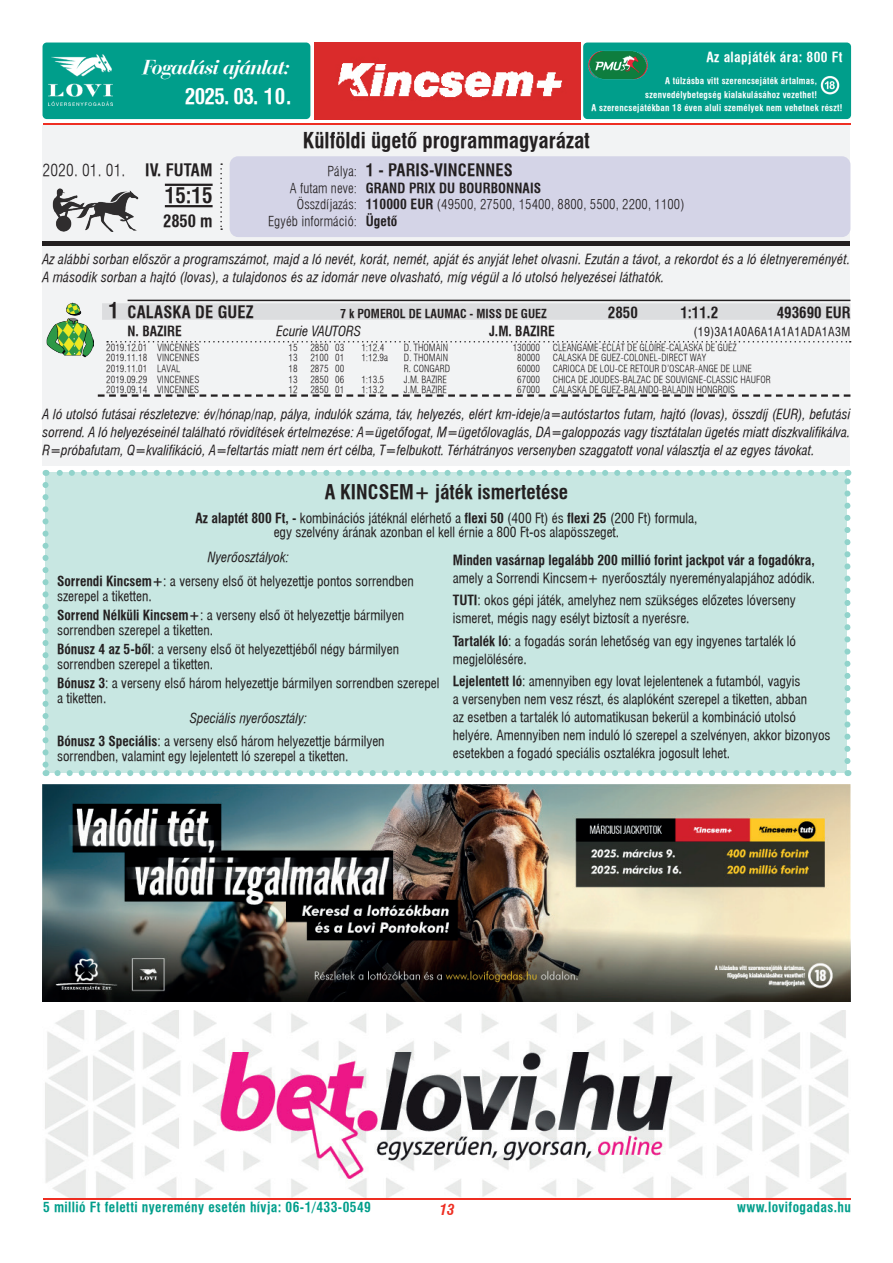
<style>
.page{position:relative;width:893px;height:1263px;background:#fff}
.page>*{position:absolute;margin:0;border:0;box-sizing:border-box;transform-origin:0 0}
.t1{font:21px "Swiss 721 Cn PFL Bold";color:#231f20}
.t2{font:italic 21px "Bauer Bodoni PFL Bold";letter-spacing:-.03em;color:#fff}
.t3{font:21px "Swiss 721 Cn PFL Bold";letter-spacing:-.03em;color:#fff}
.t4{font:19.5px "Swiss 721 Cn PFL Bold";color:#231f20}
.t5{font:16.5px "Swiss 721 Cn PFL Bold";letter-spacing:.01em;color:#231f20}
.t6{font:16.5px "Swiss 721 Lt Cn PFL Normal";letter-spacing:.01em;color:#231f20}
.t7{font:15px "Swiss 721 Cn PFL Bold";color:#231f20}
.t8{font:italic 700 condensed 15px "Swiss 721 BT";color:#ee2e22}
.t9{font:13.5px/15px "Swiss 721 Cn PFL Normal";color:#231f20}
.t10{font:13.5px/18px "Swiss 721 Cn PFL Italic";letter-spacing:.01em;color:#231f20}
.t11{font:13.5px "Swiss 721 Cn PFL Bold";color:#231f20}
.t12{font:13.5px/16.5px "Swiss 721 Lt Cn PFL Normal";letter-spacing:.01em;color:#231f20}
.t13{font:13.5px "Swiss 721 Cn PFL Bold";letter-spacing:.03em;color:#009e8b}
.t14{font:13.5px "Swiss 721 Cn PFL Bold";letter-spacing:.03em;color:#fff}
.t15{font:12px "Swiss 721 Cn PFL Bold";color:#231f20}
.t16{font:12px "Swiss 721 Cn PFL Normal";letter-spacing:.03em;color:#231f20}
.t17{font:9.75px "Swiss 721 Lt Cn PFL Normal";color:#231f20}
.t18{font:9px "Swiss 721 Cn PFL Bold";letter-spacing:.03em;color:#fff}
.s1{font-family:"Swiss 721 Cn PFL Bold"}
.s2{font-family:"Swiss 721 Lt Cn PFL Normal";font-size:13.5px}
.s3{font-family:"Swiss 721 Lt Cn PFL Normal"}
.s4{font-size:21px}
</style>
<div class="page">
<hr style="left:43px;top:123px;width:808px;height:2px;background:#ee2e22">
<hr style="left:43px;top:1198px;width:808px;height:1px;background:#ee2e22">
<div style="left:583px;top:43px;width:268px;height:76px;background:#009e8b;border-radius:4px"></div>
<div style="left:43px;top:43px;width:267px;height:76px;background:#009e8b;border-radius:4px"></div>
<img style="left:820px;top:76px;width:20px;height:19px">
<img style="left:314px;top:43px;width:266px;height:76px">
<img style="left:588px;top:50px;width:60px;height:30px">
<div style="left:43px;top:125px;width:807px;height:341px;background:#f2f3f4"></div>
<hr style="left:128px;top:300px;width:722px;height:1px;background:#231f20">
<div style="left:102px;top:303px;width:748px;height:17px;background:#dcdddf"></div>
<svg style="left:107px;top:341px;width:744px;height:1px"></svg>
<svg style="left:98px;top:394px;width:752px;height:3px"></svg>
<img style="left:47px;top:302px;width:46px;height:55px">
<div style="left:43px;top:241px;width:807px;height:5px;background:#231f20"></div>
<div style="left:230px;top:156px;width:620px;height:81px;background:#d4d4e7;border-radius:9px"></div>
<hr style="left:165px;top:184px;width:48px;height:2px;background:#231f20">
<hr style="left:165px;top:205px;width:48px;height:2px;background:#231f20">
<img style="left:52px;top:189px;width:87px;height:42px">
<svg style="left:220px;top:163px;width:2px;height:67px"></svg>
<div style="left:46px;top:473px;width:801px;height:300px;background:#c8e7e2"></div>
<svg style="left:57px;top:770px;width:780px;height:6px"></svg>
<svg style="left:43px;top:485px;width:6px;height:291px"></svg>
<svg style="left:844px;top:470px;width:6px;height:291px"></svg>
<svg style="left:46px;top:470px;width:789px;height:6px"></svg>
<img style="left:45px;top:1011px;width:804px;height:187px">
<img style="left:43px;top:784px;width:807px;height:217px">
<img style="left:49px;top:54px;width:64px;height:51px">
<h1 class="t2" style="left:143px;top:54px;width:149px">Fogadási ajánlat:</h1>
<h1 class="t3" style="left:185px;top:83px;width:108px">2025. 03. 10.</h1>
<p class="t14" style="left:706px;top:49px;width:138px">Az alapjáték ára: 800 Ft</p>
<p class="t18" style="left:665px;top:76px;width:153px">A túlzásba vitt szerencsejáték ártalmas,</p>
<p class="t18" style="left:645px;top:89px;width:173px">szenvedélybetegség kialakulásához vezethet!</p>
<p class="t18" style="left:591px;top:103px;width:253px">A szerencsejátékban 18 éven aluli személyek nem vehetnek részt!</p>
<h1 class="t1" style="left:303px;top:128px;width:289px">Külföldi ügető programmagyarázat</h1>
<p class="t6" style="left:43px;top:161px;width:172px">2020. 01. 01. <span class="s1">IV. FUTAM</span></p>
<h1 class="t1" style="left:165px;top:183px;width:49px">15:15</h1>
<p class="t5" style="left:163px;top:211px;width:51px">2850 m</p>
<p class="t5" style="left:327px;top:161px;width:187px"><span class="s2">Pálya:</span> 1 - PARIS-VINCENNES</p>
<p class="t11" style="left:290px;top:180px;width:253px"><span class="s3">A futam neve:</span> GRAND PRIX DU BOURBONNAIS</p>
<p class="t12" style="left:268px;top:196px;width:418px;text-indent:29px">Összdíjazás: <span class="s1">110000 EUR</span> (49500, 27500, 15400, 8800, 5500, 2200, 1100)<br>Egyéb információ: <span class="s1">Ügető</span></p>
<p class="t10" style="left:43px;top:250px;width:809px">Az alábbi sorban először a programszámot, majd a ló nevét, korát, nemét, apját és anyját lehet olvasni. Ezután a távot, a rekordot és a ló életnyereményét.<br>A második sorban a hajtó (lovas), a tulajdonos és az idomár neve olvasható, míg végül a ló utolsó helyezései láthatók.</p>
<p class="t5" style="left:109px;top:302px;width:147px"><span class="s4">1</span> CALASKA DE GUEZ</p>
<p class="t15" style="left:340px;top:307px;width:208px">7 k POMEROL DE LAUMAC - MISS DE GUEZ</p>
<p class="t7" style="left:608px;top:304px;width:31px">2850</p>
<p class="t7" style="left:680px;top:304px;width:39px">1:11.2</p>
<p class="t7" style="left:777px;top:304px;width:75px">493690 EUR</p>
<p class="t11" style="left:128px;top:323px;width:56px">N. BAZIRE</p>
<p class="t10" style="left:276px;top:322px;width:86px">Ecurie VAUTORS</p>
<p class="t11" style="left:489px;top:323px;width:67px">J.M. BAZIRE</p>
<p class="t16" style="left:693px;top:324px;width:158px">(19)3A1A0A6A1A1A1ADA1A3M</p>
<p class="t17" style="left:106px;top:341px;width:95px">2019.12.01 VINCENNES</p>
<p class="t17" style="left:289px;top:341px;width:11px">15</p>
<p class="t17" style="left:310px;top:341px;width:36px">2850 03</p>
<p class="t17" style="left:361px;top:341px;width:24px">1:12.4</p>
<p class="t17" style="left:404px;top:341px;width:46px">D. THOMAIN</p>
<p class="t17" style="left:513px;top:341px;width:29px">130000</p>
<p class="t17" style="left:553px;top:341px;width:185px">CLEANGAME-ECLAT DE GLOIRE-CALASKA DE GUEZ</p>
<p class="t17" style="left:106px;top:352px;width:95px">2019.11.18 VINCENNES</p>
<p class="t17" style="left:289px;top:352px;width:11px">13</p>
<p class="t17" style="left:310px;top:352px;width:36px">2100 01</p>
<p class="t17" style="left:361px;top:352px;width:28px">1:12.9a</p>
<p class="t17" style="left:404px;top:352px;width:46px">D. THOMAIN</p>
<p class="t17" style="left:517px;top:352px;width:24px">80000</p>
<p class="t17" style="left:553px;top:352px;width:155px">CALASKA DE GUEZ-COLONEL-DIRECT WAY</p>
<p class="t17" style="left:106px;top:363px;width:75px">2019.11.01 LAVAL</p>
<p class="t17" style="left:289px;top:363px;width:11px">18</p>
<p class="t17" style="left:310px;top:363px;width:36px">2875 00</p>
<p class="t17" style="left:404px;top:363px;width:48px">R. CONGARD</p>
<p class="t17" style="left:517px;top:363px;width:24px">60000</p>
<p class="t17" style="left:553px;top:363px;width:201px">CARIOCA DE LOU-CE RETOUR D’OSCAR-ANGE DE LUNE</p>
<p class="t17" style="left:106px;top:373px;width:95px">2019.09.29 VINCENNES</p>
<p class="t17" style="left:288px;top:373px;width:11px">13</p>
<p class="t17" style="left:310px;top:373px;width:36px">2850 06</p>
<p class="t17" style="left:361px;top:373px;width:24px">1:13.5</p>
<p class="t17" style="left:404px;top:373px;width:45px">J.M. BAZIRE</p>
<p class="t17" style="left:517px;top:373px;width:24px">67000</p>
<p class="t17" style="left:553px;top:373px;width:219px">CHICA DE JOUDES-BALZAC DE SOUVIGNE-CLASSIC HAUFOR</p>
<p class="t17" style="left:106px;top:384px;width:95px">2019.09.14 VINCENNES</p>
<p class="t17" style="left:288px;top:384px;width:11px">12</p>
<p class="t17" style="left:310px;top:384px;width:36px">2850 01</p>
<p class="t17" style="left:361px;top:384px;width:24px">1:13.2</p>
<p class="t17" style="left:404px;top:384px;width:45px">J.M. BAZIRE</p>
<p class="t17" style="left:517px;top:384px;width:24px">67000</p>
<p class="t17" style="left:553px;top:384px;width:184px">CALASKA DE GUEZ-BALANDO-BALADIN HONGROIS</p>
<p class="t10" style="left:43px;top:405px;width:809px;text-align:justify">A ló utolsó futásai részletezve: év/hónap/nap, pálya, indulók száma, táv, helyezés, elért km-ideje/a=autóstartos futam, hajtó (lovas), összdíj (EUR), befutási sorrend. A ló helyezéseinél található rövidítések értelmezése: A=ügetőfogat, M=ügetőlovaglás, DA=galoppozás vagy tisztátalan ügetés miatt diszkvalifikálva.<br>R=próbafutam, Q=kvalifikáció, A=feltartás miatt nem ért célba, T=felbukott. Térhátrányos versenyben szaggatott vonal választja el az egyes távokat.</p>
<h2 class="t4" style="left:325px;top:480px;width:245px">A KINCSEM+ játék ismertetése</h2>
<p class="t9" style="left:196px;top:511px;width:503px;line-height:13.5px;text-align:center"><span class="s1">Az alaptét 800 Ft, -</span> kombinációs játéknál elérhető a <span class="s1">flexi 50</span> (400 Ft) és <span class="s1">flexi 25</span> (200 Ft) formula, egy szelvény árának azonban el kell érnie a 800 Ft-os alapösszeget.</p>
<p class="t10" style="left:208px;top:548px;width:83px">Nyerőosztályok:</p>
<p class="t9" style="left:57px;top:573px;width:358px"><span class="s1">Sorrendi Kincsem+</span>: a verseny első öt helyezettje pontos sorrendben szerepel a tiketten.</p>
<p class="t9" style="left:57px;top:607px;width:349px"><span class="s1">Sorrend Nélküli Kincsem+</span>: a verseny első öt helyezettje bármilyen sorrendben szerepel a tiketten.</p>
<p class="t9" style="left:57px;top:642px;width:343px"><span class="s1">Bónusz 4 az 5-ből</span>: a verseny első öt helyezettjéből négy bármilyen sorrendben szerepel a tiketten.</p>
<p class="t9" style="left:57px;top:676px;width:384px"><span class="s1">Bónusz 3</span>: a verseny első három helyezettje bármilyen sorrendben szerepel a tiketten.</p>
<p class="t10" style="left:190px;top:709px;width:119px">Speciális nyerőosztály:</p>
<p class="t9" style="left:57px;top:734px;width:329px"><span class="s1">Bónusz 3 Speciális</span>: a verseny első három helyezettje bármilyen sorrendben, valamint egy lejelentett ló szerepel a tiketten.</p>
<p class="t11" style="left:453px;top:552px;width:363px">Minden vasárnap legalább 200 millió forint jackpot vár a fogadókra,</p>
<p class="t9" style="left:453px;top:567px;width:364px;line-height:22.2px">amely a Sorrendi Kincsem+ nyerőosztály nyereményalapjához adódik.<br><span class="s1">TUTI</span>: okos gépi játék, amelyhez nem szükséges előzetes lóverseny</p>
<p class="t9" style="left:453px;top:607px;width:345px;line-height:22.2px">ismeret, mégis nagy esélyt biztosít a nyerésre.<br><span class="s1">Tartalék ló</span>: a fogadás során lehetőség van egy ingyenes tartalék ló</p>
<p class="t9" style="left:453px;top:648px;width:349px;line-height:22.2px">megjelölésére.<br><span class="s1">Lejelentett ló</span>: amennyiben egy lovat lejelentenek a futamból, vagyis</p>
<p class="t9" style="left:453px;top:690px;width:379px;line-height:18px">a versenyben nem vesz részt, és alaplóként szerepel a tiketten, abban<br>az esetben a tartalék ló automatikusan bekerül a kombináció utolsó helyére. Amennyiben nem induló ló szerepel a szelvényen, akkor bizonyos esetekben a fogadó speciális osztalékra jogosult lehet.</p>
<p class="t13" style="left:43px;top:1199px;width:329px">5 millió Ft feletti nyeremény esetén hívja: 06-1/433-0549</p>
<p class="t8" style="left:439px;top:1200px;width:17px">13</p>
<p class="t13" style="left:737px;top:1199px;width:115px">www.lovifogadas.hu</p>
</div>
